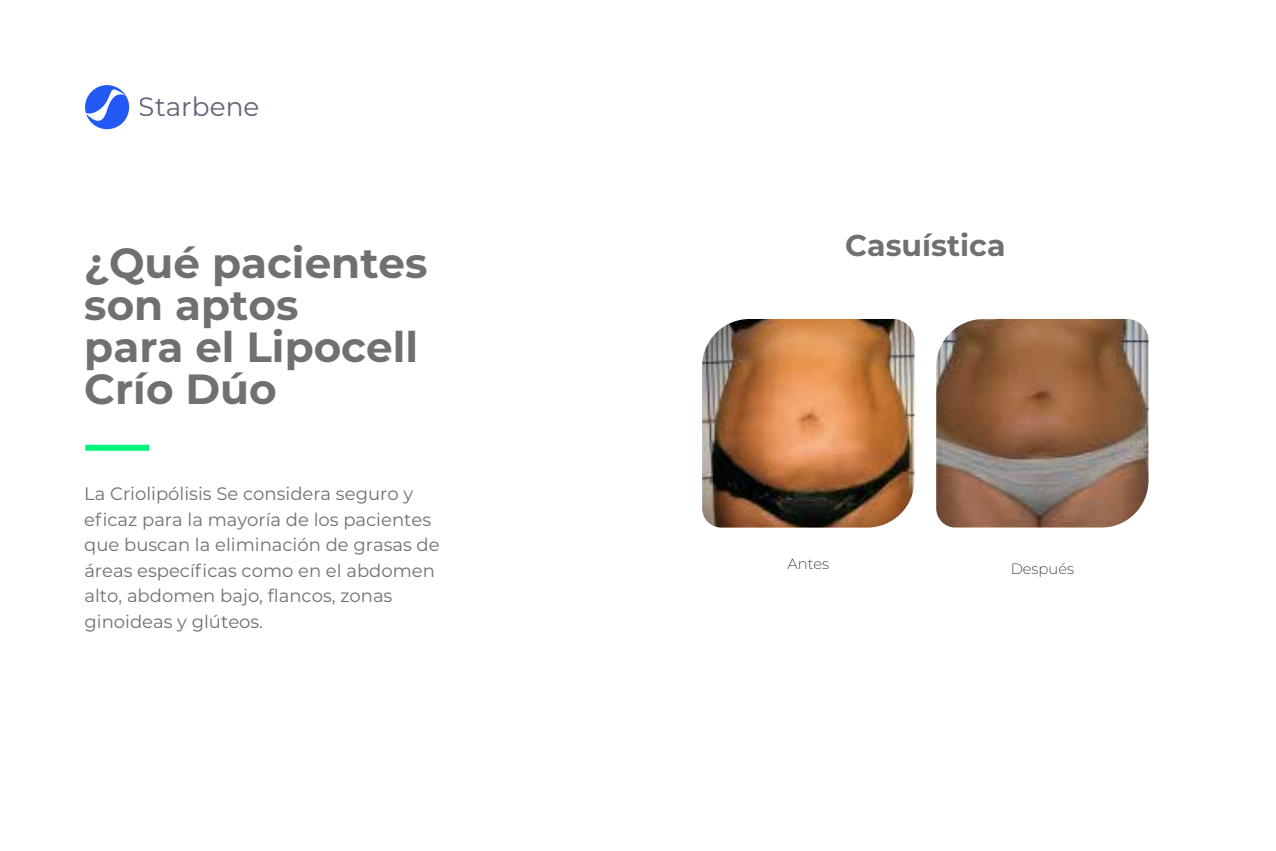
<style>
.page{position:relative;width:1276px;height:851px;background:#fff}
.page>*{position:absolute;margin:0;border:0;box-sizing:border-box;transform-origin:0 0}
.t1{font:700 42.15px/42px "Montserrat";color:#70706f}
.t2{font:700 30px "Montserrat";color:#70706f}
.t3{font:26.4px "Montserrat";color:#606475}
.t4{font:18px/25.5px "Montserrat";color:#70706f}
.t5{font:200 14.85px "Montserrat";color:#000}
</style>
<div class="page">
<svg style="left:85px;top:85px;width:44px;height:44px"></svg>
<div style="left:85px;top:444px;width:64px;height:6px;background:#00f379"></div>
<img style="left:702px;top:319px;width:212px;height:208px">
<img style="left:936px;top:319px;width:212px;height:208px">
<h3 class="t3" style="left:139px;top:88px;width:122px">Starbene</h3>
<h1 class="t1" style="left:84px;top:239px;width:345px">¿Qué pacientes son aptos<br>para el Lipocell<br>Crío Dúo</h1>
<p class="t4" style="left:84px;top:480px;width:357px">La Criolipólisis Se considera seguro y eficaz para la mayoría de los pacientes que buscan la eliminación de grasas de áreas específicas como en el abdomen alto, abdomen bajo, flancos, zonas ginoideas y glúteos.</p>
<h2 class="t2" style="left:845px;top:223px;width:162px">Casuística</h2>
<p class="t5" style="left:787px;top:554px;width:43px">Antes</p>
<p class="t5" style="left:1010px;top:558px;width:65px">Después</p>
</div>
